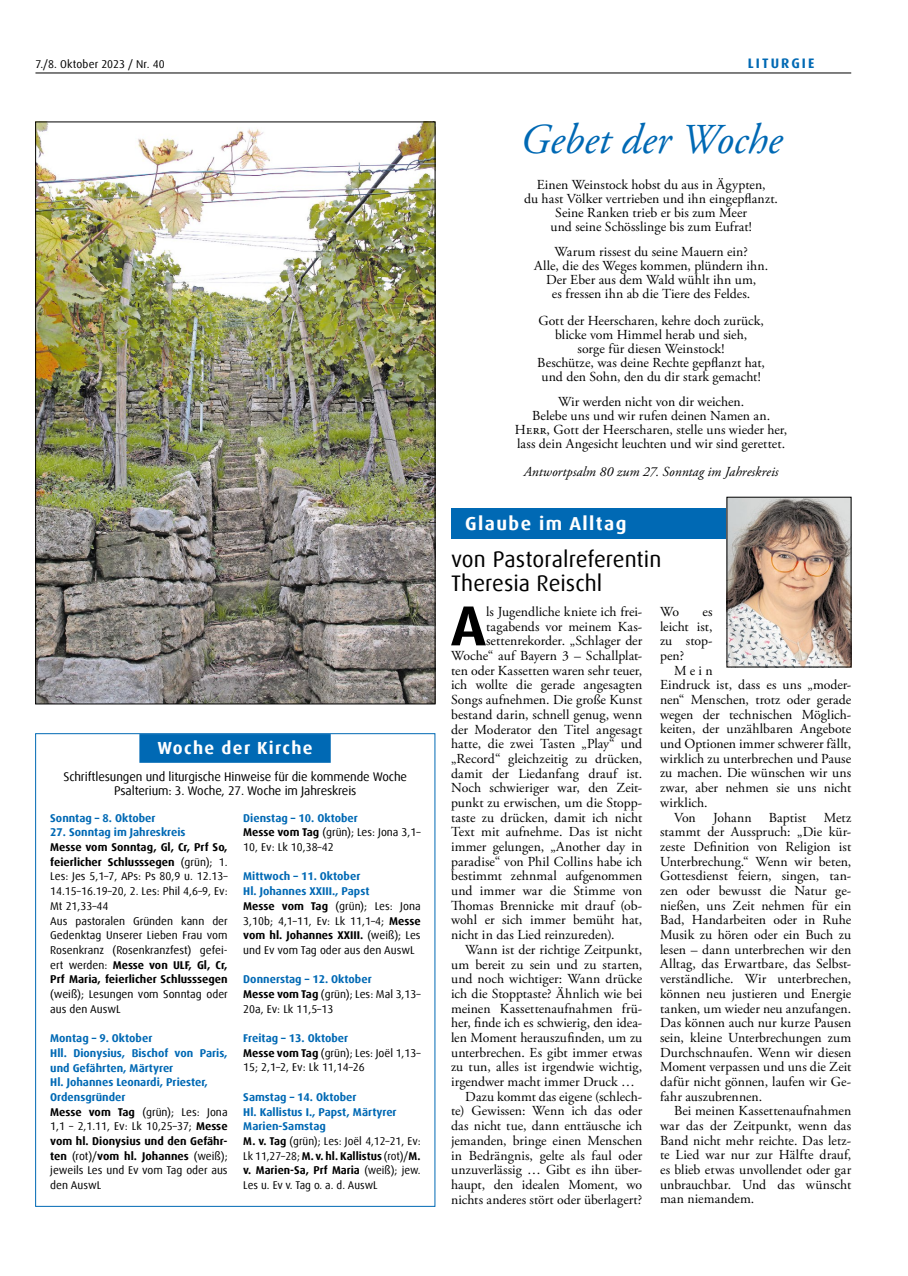
<style>
.page{position:relative;width:908px;height:1276px;background:#fff}
.page>*{position:absolute;margin:0;border:0;box-sizing:border-box;transform-origin:0 0}
.t1{font:700 56.5px "Dax Offc Pro";color:#000}
.t2{font:italic 42.5px "Adobe Garamond Pro";letter-spacing:-.005em;color:#0069b4}
.t3{font:22.5px/23.8px "Dax Offc Pro";color:#000}
.t4{font:700 18.75px "Dax Offc Pro";letter-spacing:.075em;color:#fff}
.t5{font:700 17.5px "Dax Offc Pro";letter-spacing:.075em;color:#fff}
.t6{font:13.75px/14.6px "Adobe Garamond Pro";letter-spacing:.005em;color:#000;text-align:center}
.t7{font:italic 13.75px "Adobe Garamond Pro";letter-spacing:.005em;color:#000}
.t8{font:700 13.75px "Dax Offc Pro";letter-spacing:.15em;color:#0069b4}
.t9{font:12.5px/14.8px "Dax Offc Pro";letter-spacing:-.01em;color:#000;text-align:center}
.t10{font:11.25px/14.8px "Dax Offc Pro";color:#000}
.t11{font:700 11.25px/14.8px "Dax Offc Pro";color:#0069b4}
.s1{font-weight:700}
.s2{color:#000}
.s3{font-weight:400;color:#000}
.s4{font-weight:700;color:#0069b4}
</style>
<div class="page">
<hr style="left:35px;top:73px;width:815px;height:1px;background:#000">
<div style="left:451px;top:508px;width:398px;height:30px;background:#0069b4"></div>
<img style="left:728px;top:499px;width:120px;height:166px">
<div style="left:139px;top:734px;width:191px;height:29px;background:#0069b4"></div>
<img style="left:37px;top:124px;width:396px;height:578px">
<p class="t10" style="left:35px;top:56px;width:131px">7./8. Oktober 2023 / Nr. 40</p>
<p class="t8" style="left:747px;top:54px;width:68px">LITURGIE</p>
<p class="t5" style="left:157px;top:736px;width:156px">Woche der Kirche</p>
<p class="t9" style="left:63px;top:769px;width:345px">Schriftlesungen und liturgische Hinweise für die kommende Woche<br>Psalterium: 3. Woche, 27. Woche im Jahreskreis</p>
<p class="t11" style="left:50px;top:810px;width:107px">Sonntag – 8. Oktober</p>
<p class="t11" style="left:50px;top:825px;width:137px">27. Sonntag im Jahreskreis</p>
<p class="t10" style="left:50px;top:840px;width:179px"><span class="s1">Messe vom Sonntag, Gl, Cr, Prf So, feierlicher Schlusssegen</span> (grün); 1.<br>Les: Jes 5,1–7, APs: Ps 80,9 u. 12.13– 14.15–16.19–20, 2. Les: Phil 4,6–9, Ev:<br>Mt 21,33–44<br>Aus pastoralen Gründen kann der Gedenktag Unserer Lieben Frau vom Rosenkranz (Rosenkranzfest) gefei&shy;ert werden: <span class="s1">Messe von ULF, Gl, Cr, Prf Maria, feierlicher Schlusssegen</span></p>
<p class="t10" style="left:50px;top:986px;width:179px">(weiß); Lesungen vom Sonntag oder aus den AuswL</p>
<p class="t11" style="left:50px;top:1031px;width:179px">Montag – 9. Oktober<br>Hll. Dionysius, Bischof von Paris, und Gefährten, Märtyrer<br>Hl. Johannes Leonardi, Priester,<br>Ordensgründer<br><span class="s2">Messe vom Tag</span> <span class="s3">(grün); Les: Jona<br>1,1 – 2,1.11, Ev: Lk 10,25–37;</span> <span class="s2">Messe vom hl. Dionysius und den Gefähr&shy;ten</span> <span class="s3">(rot)/</span><span class="s2">vom hl. Johannes</span> <span class="s3">(weiß); jeweils Les und Ev vom Tag oder aus den AuswL</span></p>
<p class="t10" style="left:243px;top:810px;width:179px"><span class="s4">Dienstag – 10. Oktober<br></span><span class="s1">Messe vom Tag</span> (grün); Les: Jona 3,1–<br>10, Ev: Lk 10,38–42</p>
<p class="t10" style="left:243px;top:869px;width:179px"><span class="s4">Mittwoch – 11. Oktober<br>Hl. Johannes XXIII., Papst<br></span><span class="s1">Messe vom Tag</span> (grün); Les: Jona<br>3,10b; 4,1–11, Ev: Lk 11,1–4; <span class="s1">Messe vom hl. Johannes XXIII.</span> (weiß); Les und Ev vom Tag oder aus den AuswL</p>
<p class="t10" style="left:243px;top:972px;width:179px"><span class="s4">Donnerstag – 12. Oktober<br></span><span class="s1">Messe vom Tag</span> (grün); Les: Mal 3,13–<br>20a, Ev: Lk 11,5–13</p>
<p class="t10" style="left:243px;top:1031px;width:179px"><span class="s4">Freitag – 13. Oktober<br></span><span class="s1">Messe vom Tag</span> (grün); Les: Joël 1,13–<br>15; 2,1–2, Ev: Lk 11,14–26</p>
<p class="t10" style="left:243px;top:1089px;width:179px"><span class="s4">Samstag – 14. Oktober<br>Hl. Kallistus I., Papst, Märtyrer<br>Marien-Samstag<br></span><span class="s1">M. v. Tag</span> (grün); Les: Joël 4,12–21, Ev:<br>Lk 11,27–28; <span class="s1">M. v. hl. Kallistus</span> (rot)/<span class="s1">M. v. Marien-Sa, Prf Maria</span> (weiß); jew.<br>Les u. Ev v. Tag o. a. d. AuswL</p>
<h2 class="t2" style="left:520px;top:114px;width:263px">Gebet der Woche</h2>
<p class="t6" style="left:524px;top:178px;width:255px;line-height:14px">Einen Weinstock hobst du aus in Ägypten,<br>du hast Völker vertrieben und ihn eingepflanzt.<br>Seine Ranken trieb er bis zum Meer<br>und seine Schösslinge bis zum Eufrat!</p>
<p class="t6" style="left:534px;top:246px;width:235px;line-height:14px">Warum rissest du seine Mauern ein?<br>Alle, die des Weges kommen, plündern ihn.<br>Der Eber aus dem Wald wühlt ihn um,<br>es fressen ihn ab die Tiere des Feldes.</p>
<p class="t6" style="left:537px;top:314px;width:229px;line-height:14px">Gott der Heerscharen, kehre doch zurück, blicke vom Himmel herab und sieh,<br>sorge für diesen Weinstock!<br>Beschütze, was deine Rechte gepflanzt hat, und den Sohn, den du dir stark gemacht!</p>
<p class="t6" style="left:514px;top:395px;width:274px;line-height:14px">Wir werden nicht von dir weichen.<br>Belebe uns und wir rufen deinen Namen an.<br>Herr, Gott der Heerscharen, stelle uns wieder her, lass dein Angesicht leuchten und wir sind gerettet.</p>
<p class="t7" style="left:523px;top:464px;width:256px">Antwortpsalm 80 zum 27. Sonntag im Jahreskreis</p>
<h3 class="t4" style="left:465px;top:511px;width:163px">Glaube im Alltag</h3>
<h3 class="t3" style="left:451px;top:547px;width:212px">von Pastoralreferentin<br>Theresia Reischl</h3>
<h1 class="t1" style="left:450px;top:589px;width:37px">A</h1>
<p class="t6" style="left:486px;top:605px;width:158px">ls Jugendliche kniete ich frei-</p>
<p class="t6" style="left:659px;top:605px;width:21px">Wo</p>
<p class="t6" style="left:659px;top:605px;width:54px;text-align:justify;text-indent:42px">es leicht ist, zu stop&shy;pen?</p>
<p class="t6" style="left:659px;top:663px;width:193px;text-align:left;text-indent:14px">Mein<br>Eindruck ist, dass es uns „moder&shy;nen“ Menschen, trotz oder gerade wegen der technischen Möglich&shy;keiten, der unzählbaren Angebote und Optionen immer schwerer fällt, wirklich zu unterbrechen und Pause zu machen. Die wünschen wir uns zwar, aber nehmen sie uns nicht wirklich.</p>
<p class="t6" style="left:659px;top:810px;width:193px;text-align:justify;text-indent:14px">Von Johann Baptist Metz stammt der Ausspruch: „Die kür&shy;zeste Definition von Religion ist Unterbrechung.“ Wenn wir beten, Gottesdienst feiern, singen, tan&shy;zen oder bewusst die Natur ge&shy;nießen, uns Zeit nehmen für ein Bad, Handarbeiten oder in Ruhe Musik zu hören oder ein Buch zu lesen – dann unterbrechen wir den Alltag, das Erwartbare, das Selbst&shy;verständliche. Wir unterbrechen, können neu justieren und Energie tanken, um wieder neu anzufangen.<br>Das können auch nur kurze Pausen sein, kleine Unterbrechungen zum Durchschnaufen. Wenn wir diesen Moment verpassen und uns die Zeit dafür nicht gönnen, laufen wir Ge&shy;fahr auszubrennen.</p>
<p class="t6" style="left:659px;top:1104px;width:193px;text-align:justify;text-indent:14px">Bei meinen Kassettenaufnahmen war das der Zeitpunkt, wenn das Band nicht mehr reichte. Das letz&shy;te Lied war nur zur Hälfte drauf, es blieb etwas unvollendet oder gar unbrauchbar. Und das wünscht man niemandem.</p>
<p class="t6" style="left:486px;top:619px;width:158px">tagabends vor meinem Kas-</p>
<p class="t6" style="left:486px;top:634px;width:158px">settenrekorder. „Schlager der</p>
<p class="t6" style="left:451px;top:649px;width:193px">Woche“ auf Bayern 3 – Schallplat-</p>
<p class="t6" style="left:451px;top:663px;width:193px">ten oder Kassetten waren sehr teuer,</p>
<p class="t6" style="left:451px;top:678px;width:193px">ich wollte die gerade angesagten</p>
<p class="t6" style="left:451px;top:693px;width:193px">Songs aufnehmen. Die große Kunst</p>
<p class="t6" style="left:451px;top:707px;width:193px">bestand darin, schnell genug, wenn</p>
<p class="t6" style="left:451px;top:722px;width:193px">der Moderator den Titel angesagt</p>
<p class="t6" style="left:451px;top:737px;width:193px">hatte, die zwei Tasten „Play“ und</p>
<p class="t6" style="left:451px;top:751px;width:193px">„Record“ gleichzeitig zu drücken,</p>
<p class="t6" style="left:451px;top:766px;width:193px">damit der Liedanfang drauf ist.</p>
<p class="t6" style="left:451px;top:781px;width:193px">Noch schwieriger war, den Zeit-</p>
<p class="t6" style="left:451px;top:796px;width:193px">punkt zu erwischen, um die Stopp-</p>
<p class="t6" style="left:451px;top:810px;width:193px">taste zu drücken, damit ich nicht</p>
<p class="t6" style="left:451px;top:825px;width:193px">Text mit aufnehme. Das ist nicht</p>
<p class="t6" style="left:451px;top:840px;width:193px">immer gelungen, „Another day in</p>
<p class="t6" style="left:451px;top:854px;width:193px">paradise“ von Phil Collins habe ich</p>
<p class="t6" style="left:451px;top:869px;width:193px">bestimmt zehnmal aufgenommen</p>
<p class="t6" style="left:451px;top:884px;width:193px">und immer war die Stimme von</p>
<p class="t6" style="left:451px;top:898px;width:193px">Thomas Brennicke mit drauf (ob-</p>
<p class="t6" style="left:451px;top:913px;width:193px">wohl er sich immer bemüht hat,</p>
<p class="t6" style="left:451px;top:928px;width:165px">nicht in das Lied reinzureden).</p>
<p class="t6" style="left:465px;top:942px;width:178px">Wann ist der richtige Zeitpunkt,</p>
<p class="t6" style="left:451px;top:957px;width:193px">um bereit zu sein und zu starten,</p>
<p class="t6" style="left:451px;top:972px;width:193px">und noch wichtiger: Wann drücke</p>
<p class="t6" style="left:451px;top:986px;width:193px">ich die Stopptaste? Ähnlich wie bei</p>
<p class="t6" style="left:451px;top:1001px;width:193px">meinen Kassettenaufnahmen frü-</p>
<p class="t6" style="left:451px;top:1016px;width:193px">her, finde ich es schwierig, den idea-</p>
<p class="t6" style="left:451px;top:1030px;width:193px">len Moment herauszufinden, um zu</p>
<p class="t6" style="left:451px;top:1045px;width:193px">unterbrechen. Es gibt immer etwas</p>
<p class="t6" style="left:451px;top:1060px;width:193px">zu tun, alles ist irgendwie wichtig,</p>
<p class="t6" style="left:451px;top:1075px;width:185px">irgendwer macht immer Druck …</p>
<p class="t6" style="left:465px;top:1089px;width:178px">Dazu kommt das eigene (schlech-</p>
<p class="t6" style="left:451px;top:1104px;width:193px">te) Gewissen: Wenn ich das oder</p>
<p class="t6" style="left:451px;top:1119px;width:193px">das nicht tue, dann enttäusche ich</p>
<p class="t6" style="left:451px;top:1133px;width:193px">jemanden, bringe einen Menschen</p>
<p class="t6" style="left:451px;top:1148px;width:193px">in Bedrängnis, gelte als faul oder</p>
<p class="t6" style="left:451px;top:1163px;width:193px">unzuverlässig … Gibt es ihn über-</p>
<p class="t6" style="left:451px;top:1177px;width:193px">haupt, den idealen Moment, wo</p>
<p class="t6" style="left:451px;top:1192px;width:193px">nichts anderes stört oder überlagert?</p>
</div>
